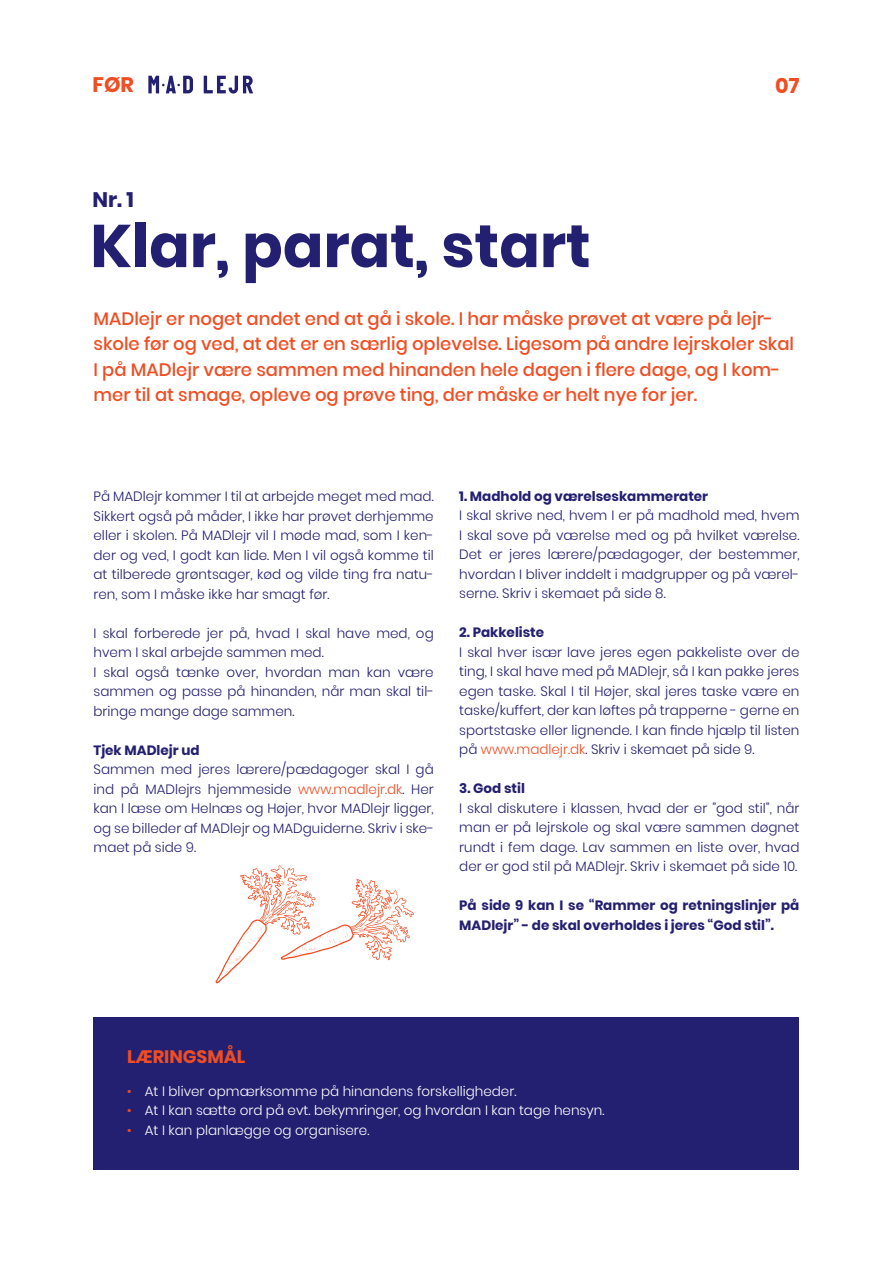
<style>
.page{position:relative;width:893px;height:1263px;background:#fff}
.page>*{position:absolute;margin:0;border:0;box-sizing:border-box;transform-origin:0 0}
.t1{font:700 60px "Poppins";color:#242071}
.t2{font:700 21px "Poppins";color:#f04d22}
.t3{font:700 21px "Poppins";color:#242071}
.t4{font:500 18px/25.5px "Poppins";color:#f04d22}
.t5{font:700 18px "Poppins";color:#f04d22}
.t6{font:300 13.5px/19.5px "Poppins";color:#242071;text-align:justify}
.t7{font:700 13.5px/19.5px "Poppins";color:#242071}
.t8{font:300 13.5px "Poppins";color:#fff}
.s1{color:#f04d22}
</style>
<div class="page">
<div style="left:94px;top:1017px;width:705px;height:152px;background:#242071"></div>
<svg style="left:204px;top:76px;width:49px;height:18px"></svg>
<svg style="left:148px;top:76px;width:45px;height:17px"></svg>
<svg style="left:215px;top:865px;width:199px;height:118px"></svg>
<h2 class="t2" style="left:92px;top:72px;width:43px">FØR</h2>
<h2 class="t3" style="left:92px;top:187px;width:43px">Nr. 1</h2>
<h2 class="t2" style="left:775px;top:73px;width:26px">07</h2>
<h1 class="t1" style="left:90px;top:210px;width:502px">Klar, parat, start</h1>
<p class="t4" style="left:94px;top:307px;width:702px">MADlejr er noget andet end at gå i skole. I har måske prøvet at være på lejr&shy;skole før og ved, at det er en særlig oplevelse. Ligesom på andre lejrskoler skal I på MADlejr være sammen med hinanden hele dagen i flere dage, og I kom&shy;mer til at smage, opleve og prøve ting, der måske er helt nye for jer.</p>
<p class="t6" style="left:94px;top:486px;width:342px">På MADlejr kommer I til at arbejde meget med mad.<br>Sikkert også på måder, I ikke har prøvet derhjemme eller i skolen. På MADlejr vil I møde mad, som I ken&shy;der og ved, I godt kan lide. Men I vil også komme til at tilberede grøntsager, kød og vilde ting fra natu&shy;ren, som I måske ikke har smagt før.</p>
<p class="t6" style="left:94px;top:623px;width:342px;text-align:left">I skal forberede jer på, hvad I skal have med, og hvem I skal arbejde sammen med.<br>I skal også tænke over, hvordan man kan være sammen og passe på hinanden, når man skal til&shy;bringe mange dage sammen.</p>
<p class="t7" style="left:94px;top:740px;width:108px">Tjek MADlejr ud</p>
<p class="t6" style="left:94px;top:759px;width:342px">Sammen med jeres lærere/pædagoger skal I gå ind på MADlejrs hjemmeside <span class="s1">www.madlejr.dk</span>. Her kan I læse om Helnæs og Højer, hvor MADlejr ligger, og se billeder af MADlejr og MADguiderne. Skriv i ske&shy;maet på side 9.</p>
<p class="t7" style="left:459px;top:487px;width:250px">1. Madhold og værelseskammerater</p>
<p class="t6" style="left:459px;top:506px;width:342px">I skal skrive ned, hvem I er på madhold med, hvem I skal sove på værelse med og på hvilket værelse.<br>Det er jeres lærere/pædagoger, der bestemmer, hvordan I bliver inddelt i madgrupper og på værel&shy;serne. Skriv i skemaet på side 8.</p>
<p class="t7" style="left:459px;top:623px;width:86px">2. Pakkeliste</p>
<p class="t6" style="left:459px;top:642px;width:342px">I skal hver især lave jeres egen pakkeliste over de ting, I skal have med på MADlejr, så I kan pakke jeres egen taske. Skal I til Højer, skal jeres taske være en taske/kuffert, der kan løftes på trapperne - gerne en sportstaske eller lignende. I kan finde hjælp til listen på <span class="s1">www.madlejr.dk</span>. Skriv i skemaet på side 9.</p>
<p class="t7" style="left:459px;top:779px;width:67px">3. God stil</p>
<p class="t6" style="left:459px;top:798px;width:342px">I skal diskutere i klassen, hvad der er ”god stil”, når man er på lejrskole og skal være sammen døgnet rundt i fem dage. Lav sammen en liste over, hvad der er god stil på MADlejr. Skriv i skemaet på side 10.</p>
<p class="t7" style="left:459px;top:896px;width:342px">På side 9 kan I se “Rammer og retningslinjer på<br>MADlejr” - de skal overholdes i jeres “God stil”.</p>
<h3 class="t5" style="left:127px;top:1046px;width:120px">LÆRINGSMÅL</h3>
<p class="t8" style="left:127px;top:1082px;width:391px"><span class="s1">•</span> At I bliver opmærksomme på hinandens forskelligheder.</p>
<p class="t8" style="left:127px;top:1102px;width:479px"><span class="s1">•</span> At I kan sætte ord på evt. bekymringer, og hvordan I kan tage hensyn.</p>
<p class="t8" style="left:127px;top:1121px;width:244px"><span class="s1">•</span> At I kan planlægge og organisere.</p>
</div>
